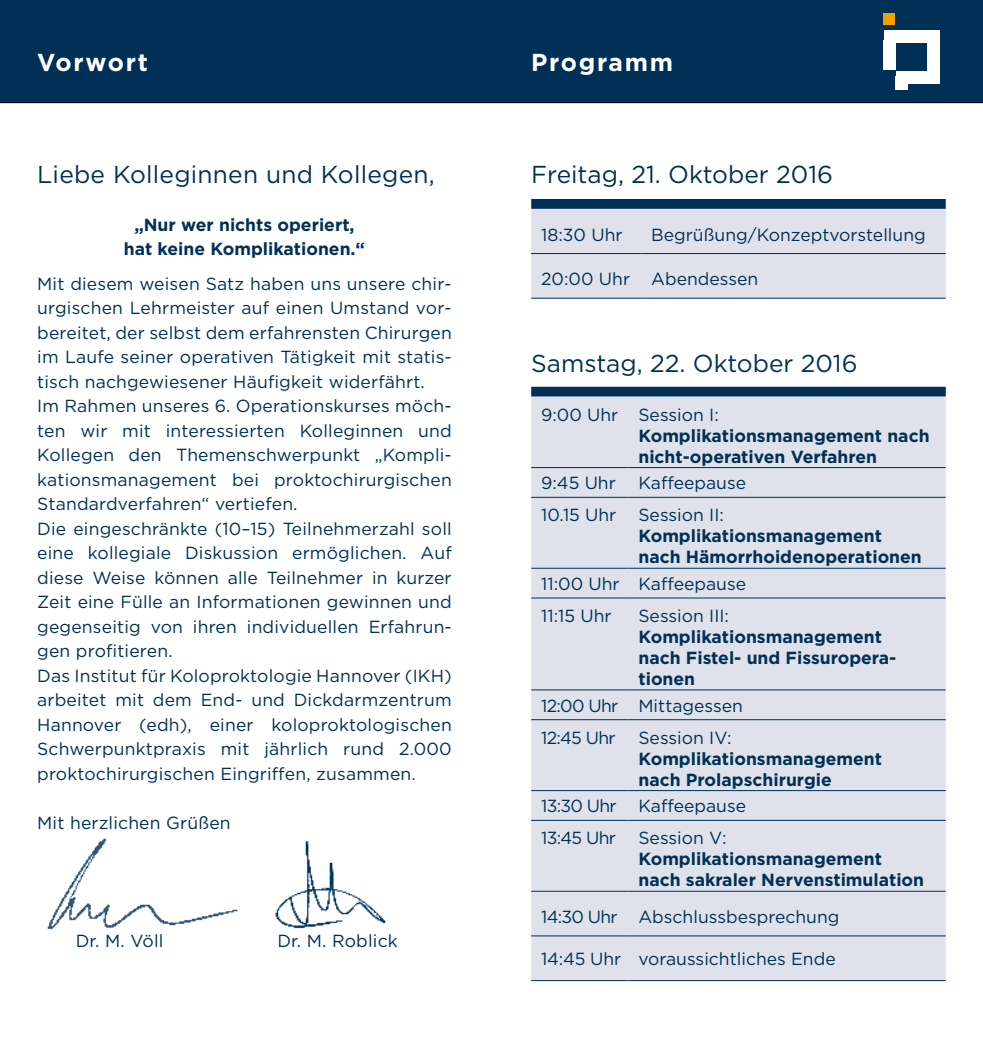
<style>
.page{position:relative;width:983px;height:1042px;background:#fff}
.page>*{position:absolute;margin:0;border:0;box-sizing:border-box;transform-origin:0 0}
.t1{font:24.5px "Gotham";color:#003056}
.t2{font:700 24.5px "Gotham";letter-spacing:.07em;color:#fff}
.t3{font:17.5px/24.5px "Gotham";letter-spacing:.01em;color:#003056}
.t4{font:700 17.5px/21px "Gotham";color:#003056}
.t5{font:17.5px/31.8px "Gotham";letter-spacing:-.025em;color:#003056}
</style>
<div class="page">
<div style="left:0;top:0;width:982px;height:103px;background:#003056"></div>
<svg style="left:531px;top:199px;width:414px;height:99px"></svg>
<hr style="left:531px;top:253px;width:110px;height:1px;background:#003056">
<hr style="left:641px;top:253px;width:304px;height:1px;background:#003056">
<hr style="left:531px;top:298px;width:110px;height:1px;background:#003056">
<hr style="left:641px;top:298px;width:304px;height:1px;background:#003056">
<svg style="left:531px;top:387px;width:414px;height:10px"></svg>
<div style="left:531px;top:397px;width:414px;height:583px;background:#dfe2ea"></div>
<hr style="left:531px;top:467px;width:97px;height:1px;background:#003056">
<hr style="left:628px;top:467px;width:317px;height:1px;background:#003056">
<hr style="left:531px;top:497px;width:97px;height:1px;background:#003056">
<hr style="left:628px;top:497px;width:317px;height:1px;background:#003056">
<hr style="left:531px;top:568px;width:97px;height:1px;background:#003056">
<hr style="left:628px;top:568px;width:317px;height:1px;background:#003056">
<hr style="left:531px;top:597px;width:97px;height:1px;background:#003056">
<hr style="left:628px;top:597px;width:317px;height:1px;background:#003056">
<hr style="left:531px;top:689px;width:97px;height:1px;background:#003056">
<hr style="left:628px;top:689px;width:317px;height:1px;background:#003056">
<hr style="left:531px;top:719px;width:97px;height:1px;background:#003056">
<hr style="left:628px;top:719px;width:317px;height:1px;background:#003056">
<hr style="left:531px;top:790px;width:97px;height:1px;background:#003056">
<hr style="left:628px;top:790px;width:317px;height:1px;background:#003056">
<hr style="left:531px;top:820px;width:97px;height:1px;background:#003056">
<hr style="left:628px;top:820px;width:317px;height:1px;background:#003056">
<hr style="left:531px;top:891px;width:97px;height:1px;background:#003056">
<hr style="left:628px;top:891px;width:317px;height:1px;background:#003056">
<hr style="left:531px;top:935px;width:97px;height:1px;background:#003056">
<hr style="left:628px;top:935px;width:317px;height:1px;background:#003056">
<hr style="left:531px;top:980px;width:97px;height:1px;background:#003056">
<hr style="left:628px;top:980px;width:317px;height:1px;background:#003056">
<div style="left:927px;top:41px;width:12px;height:33px;background:#fff"></div>
<div style="left:883px;top:31px;width:56px;height:12px;background:#fff"></div>
<div style="left:895px;top:72px;width:44px;height:12px;background:#fff"></div>
<div style="left:883px;top:14px;width:11px;height:11px;background:#f49e00"></div>
<div style="left:883px;top:40px;width:12px;height:29px;background:#fff"></div>
<div style="left:895px;top:77px;width:12px;height:13px;background:#fff"></div>
<img style="left:275px;top:841px;width:111px;height:88px">
<img style="left:47px;top:838px;width:191px;height:92px">
<h1 class="t2" style="left:37px;top:46px;width:112px">Vorwort</h1>
<h1 class="t2" style="left:531px;top:46px;width:143px">Programm</h1>
<h1 class="t1" style="left:37px;top:159px;width:399px">Liebe Kolleginnen und Kollegen,</h1>
<p class="t4" style="left:124px;top:212px;width:242px;line-height:24.5px;text-align:center">„Nur wer nichts operiert, hat keine Komplikationen.“</p>
<p class="t3" style="left:37px;top:271px;width:416px">Mit diesem weisen Satz haben uns unsere chir&shy;urgischen Lehrmeister auf einen Umstand vor&shy;bereitet, der selbst dem erfahrensten Chirurgen im Laufe seiner operativen Tätigkeit mit statis&shy;tisch nachgewiesener Häufigkeit widerfährt.<br>Im Rahmen unseres 6. Operationskurses möch&shy;ten wir mit interessierten Kolleginnen und Kollegen den Themenschwerpunkt „Kompli&shy;kationsmanagement bei proktochirurgischen Standardverfahren“ vertiefen.<br>Die eingeschränkte (10–15) Teilnehmerzahl soll eine kollegiale Diskussion ermöglichen. Auf diese Weise können alle Teilnehmer in kurzer Zeit eine Fülle an Informationen gewinnen und gegenseitig von ihren individuellen Erfahrun&shy;gen profitieren.<br>Das Institut für Koloproktologie Hannover (IKH) arbeitet mit dem End- und Dickdarmzentrum Hannover (edh), einer koloproktologischen Schwerpunktpraxis mit jährlich rund 2.000 proktochirurgischen Eingriffen, zusammen.</p>
<p class="t3" style="left:37px;top:810px;width:195px">Mit herzlichen Grüßen</p>
<p class="t3" style="left:76px;top:928px;width:89px">Dr. M. Völl</p>
<p class="t3" style="left:277px;top:928px;width:122px">Dr. M. Roblick</p>
<h1 class="t1" style="left:531px;top:159px;width:303px">Freitag, 21. Oktober 2016</h1>
<p class="t3" style="left:541px;top:222px;width:83px">18:30 Uhr</p>
<p class="t3" style="left:651px;top:222px;width:276px">Begrüßung/Konzeptvorstellung</p>
<p class="t3" style="left:541px;top:266px;width:218px">20:00 Uhr Abendessen</p>
<h1 class="t1" style="left:531px;top:347px;width:328px">Samstag, 22. Oktober 2016</h1>
<p class="t3" style="left:541px;top:402px;width:179px">9:00 Uhr Session I:</p>
<p class="t4" style="left:638px;top:425px;width:292px">Komplikationsmanagement nach nicht-operativen Verfahren</p>
<p class="t3" style="left:541px;top:471px;width:76px">9:45 Uhr</p>
<p class="t3" style="left:638px;top:471px;width:109px">Kaffeepause</p>
<p class="t3" style="left:541px;top:502px;width:77px">10.15 Uhr</p>
<p class="t3" style="left:638px;top:502px;width:87px">Session II:</p>
<p class="t4" style="left:638px;top:525px;width:285px">Komplikationsmanagement nach Hämorrhoidenoperationen</p>
<p class="t3" style="left:541px;top:568px;width:206px;line-height:31.8px">11:00 Uhr Kaffeepause<br>11:15 Uhr</p>
<p class="t3" style="left:638px;top:603px;width:92px">Session III:</p>
<p class="t4" style="left:638px;top:626px;width:259px">Komplikationsmanagement nach Fistel- und Fissuropera&shy;tionen</p>
<p class="t3" style="left:541px;top:689px;width:203px;line-height:31.8px">12:00 Uhr Mittagessen<br>12:45 Uhr</p>
<p class="t3" style="left:638px;top:725px;width:95px">Session IV:</p>
<p class="t4" style="left:638px;top:748px;width:245px">Komplikationsmanagement nach Prolapschirurgie</p>
<p class="t5" style="left:541px;top:790px;width:206px">13:30 Uhr Kaffeepause<br>13:45 Uhr</p>
<p class="t3" style="left:638px;top:825px;width:89px">Session V:</p>
<p class="t4" style="left:638px;top:848px;width:287px">Komplikationsmanagement nach sakraler Nervenstimulation</p>
<p class="t3" style="left:541px;top:904px;width:300px">14:30 Uhr Abschlussbesprechung</p>
<p class="t3" style="left:541px;top:946px;width:296px">14:45 Uhr voraussichtliches Ende</p>
</div>
